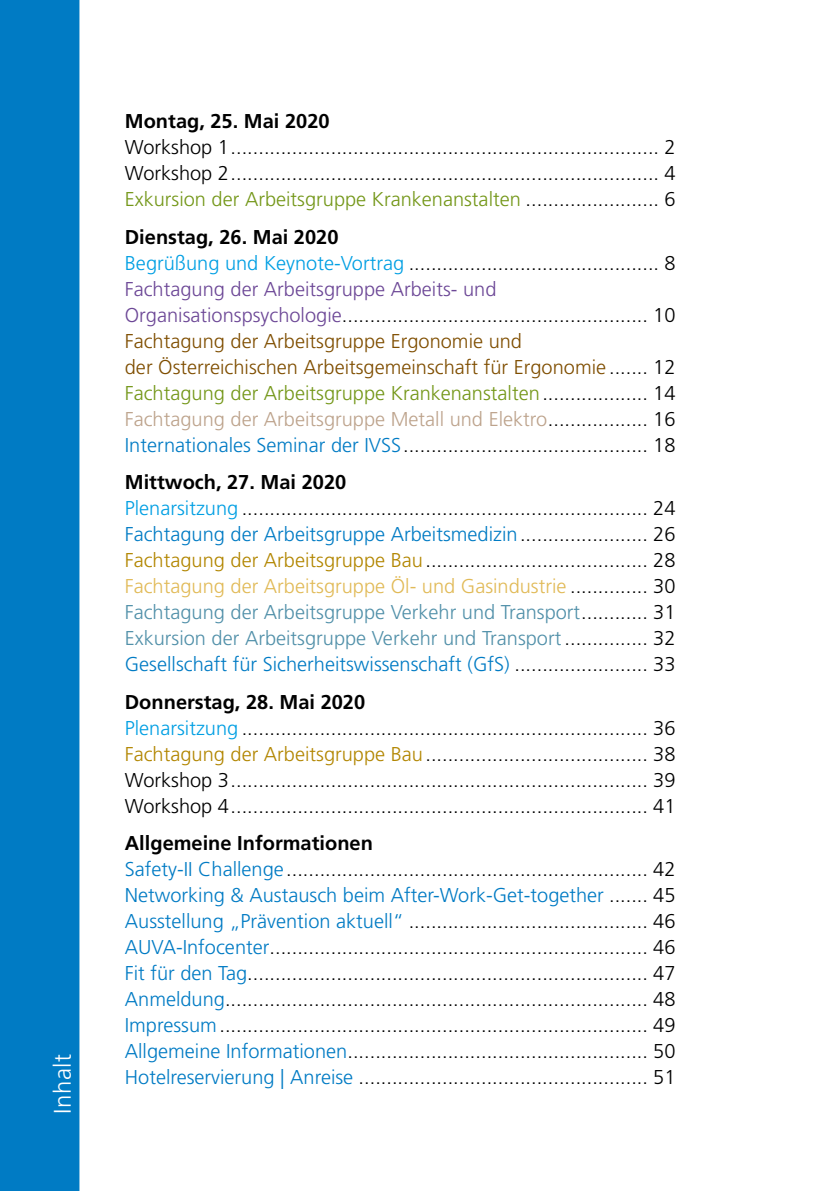
<style>
.page{position:relative;width:840px;height:1191px;background:#fff}
.page>*{position:absolute;margin:0;border:0;box-sizing:border-box;transform-origin:0 0}
.t1{font:300 24px "Frutiger LT Std";letter-spacing:.03em;color:#fff}
.t2{font:300 20px/26px "Frutiger LT Std";color:#000}
.t3{font:700 20px "Frutiger LT Std";color:#000}
.s1{color:#749719}
.s2{font-weight:700}
.s3{color:#009fe3}
.s4{color:#6c4796}
.s5{color:#7f4e00}
.s6{color:#bda38c}
.s7{color:#007bc4}
.s8{color:#b28600}
.s9{color:#e1ba57}
.s10{color:#5190a9}
</style>
<div class="page">
<div style="left:0;top:0;width:79px;height:1191px;background:#007bc4"></div>
<p class="t1" style="left:49px;top:1114px;width:62px;rotate:-90deg">Inhalt</p>
<p class="t3" style="left:125px;top:110px;width:206px">Montag, 25. Mai 2020</p>
<p class="t2" style="left:125px;top:135px;width:552px;text-align:justify">Workshop 1............................................................................. 2<br>Workshop 2............................................................................. 4<br><span class="s1">Exkursion der Arbeitsgruppe Krankenanstalten</span> ........................ 6</p>
<p class="t2" style="left:125px;top:224px;width:552px"><span class="s2">Dienstag, 26. Mai 2020<br></span><span class="s3">Begrüßung und Keynote-Vortrag</span> ............................................. 8<br><span class="s4">Fachtagung der Arbeitsgruppe Arbeits- und Organisationspsychologie</span>....................................................... 10<br><span class="s5">Fachtagung der Arbeitsgruppe Ergonomie und<br>der Österreichischen Arbeitsgemeinschaft für Ergonomie</span> ....... 12<br><span class="s1">Fachtagung der Arbeitsgruppe Krankenanstalten</span>................... 14<br><span class="s6">Fachtagung der Arbeitsgruppe Metall und Elektro</span>.................. 16<br><span class="s7">Internationales Seminar der IVSS</span>............................................ 18</p>
<p class="t2" style="left:125px;top:469px;width:552px"><span class="s2">Mittwoch, 27. Mai 2020<br></span><span class="s3">Plenarsitzung</span> ......................................................................... 24<br><span class="s7">Fachtagung der Arbeitsgruppe Arbeitsmedizin</span>....................... 26<br><span class="s8">Fachtagung der Arbeitsgruppe Bau</span>........................................ 28<br><span class="s9">Fachtagung der Arbeitsgruppe Öl- und Gasindustrie</span> .............. 30<br><span class="s10">Fachtagung der Arbeitsgruppe Verkehr und Transport</span>............ 31<br><span class="s10">Exkursion der Arbeitsgruppe Verkehr und Transport</span> ............... 32<br><span class="s7">Gesellschaft für Sicherheitswissenschaft (GfS)</span> ........................ 33</p>
<p class="t2" style="left:125px;top:689px;width:552px"><span class="s2">Donnerstag, 28. Mai 2020<br></span><span class="s3">Plenarsitzung</span> ......................................................................... 36<br><span class="s8">Fachtagung der Arbeitsgruppe Bau</span>........................................ 38<br>Workshop 3........................................................................... 39<br>Workshop 4........................................................................... 41</p>
<p class="t2" style="left:125px;top:830px;width:552px"><span class="s2">Allgemeine Informationen<br></span><span class="s7">Safety-II Challenge</span>................................................................. 42<br><span class="s7">Networking &amp; Austausch beim After-Work-Get-together</span> ....... 45<br><span class="s7">Ausstellung „Prävention aktuell“</span> ........................................... 46<br><span class="s7">AUVA-Infocenter</span>.................................................................... 46<br><span class="s7">Fit für den Tag</span>........................................................................ 47<br><span class="s7">Anmeldung</span>............................................................................ 48<br><span class="s7">Impressum</span>............................................................................. 49<br><span class="s7">Allgemeine Informationen</span>...................................................... 50<br><span class="s7">Hotelreservierung | Anreise</span> .................................................... 51</p>
</div>
